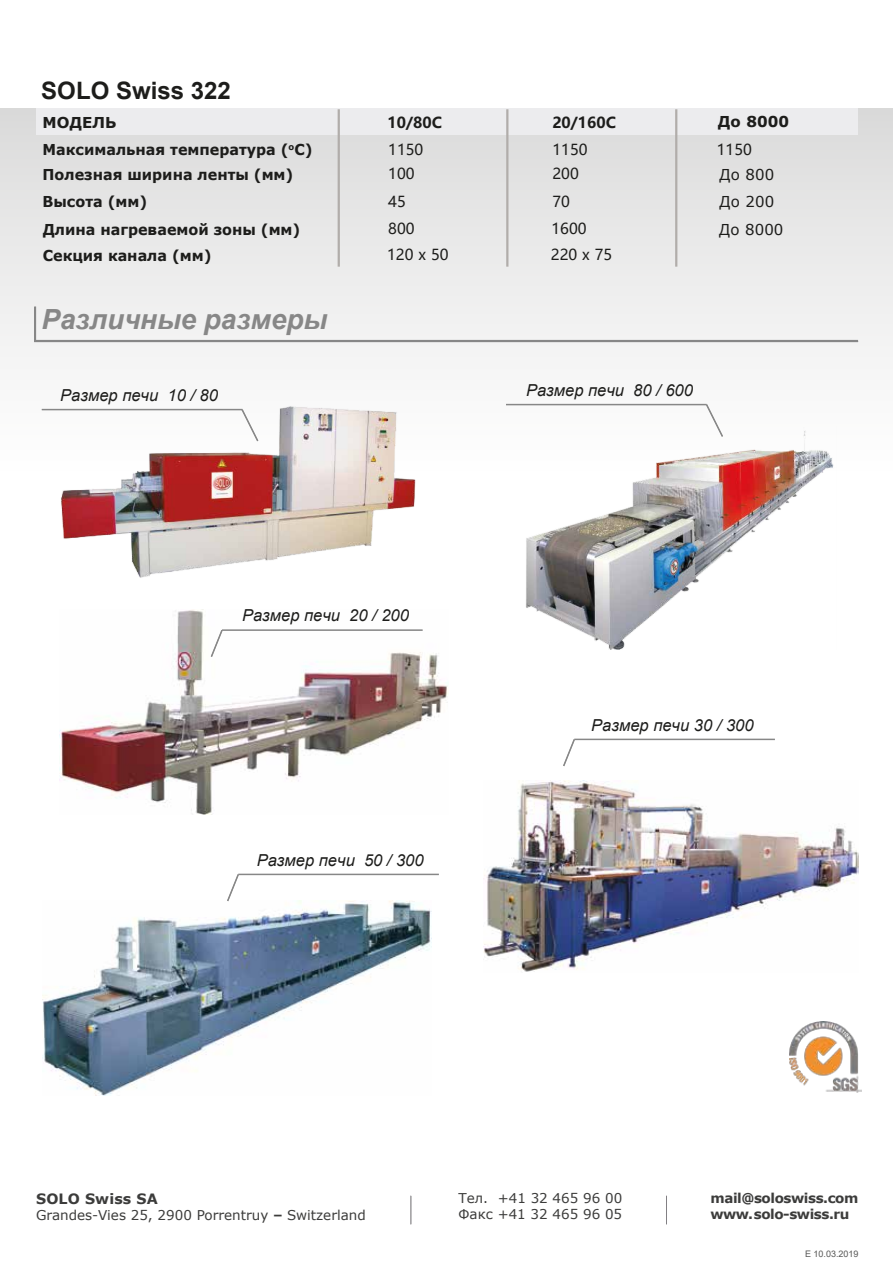
<style>
.page{position:relative;width:893px;height:1263px;background:#fff}
.page>*{position:absolute;margin:0;border:0;box-sizing:border-box;transform-origin:0 0}
.t1{font:italic 700 27.75px "Arial";color:#878787}
.t2{font:700 24px "Arial";color:#1d1d1b}
.t3{font:italic 16.5px "Arial";color:#1d1d1b}
.t4{font:700 15px/24.9px "Verdana";color:#1d1d1b;scale:.96 1}
.t5{font:15px "Microsoft Ya Hei UI";color:#1d1d1b}
.t6{font:15px "Verdana";color:#1d1d1b}
.t7{font:700 15px "Microsoft Ya Hei UI";color:#1d1d1b}
.t8{font:700 15px "Verdana";color:#1d1d1b}
.t9{font:700 14.25px "Verdana";letter-spacing:.01em;color:#3c3c3b}
.t10{font:13.5px/16.2px "Verdana";color:#3c3c3b}
.t11{font:700 13.5px/16.2px "Verdana";letter-spacing:-.03em;color:#3c3c3b}
.t12{font:9px "Arial";color:#575756}
.s1{font-weight:700}
</style>
<div class="page">
<div style="left:0;top:109px;width:893px;height:363px;background:linear-gradient(to bottom,#dbdbdb,#fff)"></div>
<img style="left:42px;top:900px;width:389px;height:196px">
<img style="left:59px;top:609px;width:389px;height:205px">
<img style="left:484px;top:780px;width:375px;height:192px">
<div style="left:36px;top:109px;width:822px;height:26px;background:#ececee"></div>
<hr style="left:34px;top:306px;width:2px;height:35px;background:#878787">
<hr style="left:34px;top:340px;width:824px;height:2px;background:#878787">
<hr style="left:42px;top:409px;width:200px;height:1px;background:#878787">
<hr style="left:506px;top:404px;width:201px;height:1px;background:#878787">
<svg style="left:704px;top:402px;width:20px;height:24px"></svg>
<hr style="left:222px;top:629px;width:201px;height:2px;background:#878787">
<svg style="left:209px;top:628px;width:15px;height:31px"></svg>
<hr style="left:238px;top:874px;width:201px;height:1px;background:#878787">
<svg style="left:226px;top:873px;width:14px;height:30px"></svg>
<hr style="left:574px;top:739px;width:201px;height:1px;background:#878787">
<svg style="left:563px;top:738px;width:13px;height:29px"></svg>
<hr style="left:338px;top:109px;width:2px;height:158px;background:#b1adaa">
<hr style="left:506px;top:109px;width:2px;height:158px;background:#b1adaa">
<hr style="left:675px;top:109px;width:2px;height:158px;background:#b1adaa">
<img style="left:59px;top:404px;width:357px;height:174px">
<img style="left:522px;top:426px;width:315px;height:224px">
<img style="left:789px;top:1022px;width:73px;height:70px">
<svg style="left:411px;top:1196px;width:1px;height:28px"></svg>
<svg style="left:666px;top:1196px;width:1px;height:28px"></svg>
<h2 class="t2" style="left:41px;top:74px;width:191px">SOLO Swiss 322</h2>
<p class="t8" style="left:718px;top:111px;width:73px">До 8000</p>
<p class="t7" style="left:388px;top:112px;width:56px">10/80C</p>
<p class="t7" style="left:552px;top:112px;width:65px">20/160C</p>
<p class="t5" style="left:388px;top:139px;width:37px">1150</p>
<p class="t5" style="left:552px;top:139px;width:37px">1150</p>
<p class="t5" style="left:717px;top:139px;width:37px">1150</p>
<p class="t5" style="left:388px;top:164px;width:28px">100</p>
<p class="t5" style="left:552px;top:164px;width:28px">200</p>
<p class="t5" style="left:388px;top:191px;width:19px">45</p>
<p class="t5" style="left:552px;top:191px;width:19px">70</p>
<p class="t5" style="left:388px;top:219px;width:28px">800</p>
<p class="t5" style="left:551px;top:218px;width:37px">1600</p>
<p class="t5" style="left:387px;top:244px;width:63px">120 x 50</p>
<p class="t5" style="left:551px;top:244px;width:63px">220 x 75</p>
<p class="t8" style="left:43px;top:112px;width:75px">МОДЕЛЬ</p>
<p class="t4" style="left:43px;top:137px;width:283px">Максимальная температура (<sup>о</sup>С)<br>Полезная ширина ленты (мм)</p>
<p class="t6" style="left:719px;top:164px;width:56px">До 800</p>
<p class="t4" style="left:43px;top:189px;width:111px">Высота (мм)</p>
<p class="t6" style="left:719px;top:192px;width:56px">До 200</p>
<p class="t4" style="left:43px;top:217px;width:270px">Длина нагреваемой зоны (мм)</p>
<p class="t6" style="left:719px;top:219px;width:66px">До 8000</p>
<p class="t4" style="left:43px;top:243px;width:177px">Секция канала (мм)</p>
<h1 class="t1" style="left:42px;top:301px;width:287px">Различные размеры</h1>
<p class="t3" style="left:60px;top:384px;width:159px">Размер печи 10 / 80</p>
<p class="t3" style="left:526px;top:379px;width:168px">Размер печи 80 / 600</p>
<p class="t3" style="left:242px;top:605px;width:168px">Размер печи 20 / 200</p>
<p class="t3" style="left:257px;top:849px;width:168px">Размер печи 50 / 300</p>
<p class="t3" style="left:591px;top:714px;width:164px">Размер печи 30 / 300</p>
<p class="t9" style="left:36px;top:1189px;width:123px">SOLO Swiss SA</p>
<p class="t10" style="left:36px;top:1207px;width:331px">Grandes-Vies 25, 2900 Porrentruy <span class="s1">–</span> Switzerland</p>
<p class="t10" style="left:459px;top:1189px;width:165px">Тел. +41 32 465 96 00<br>Факс +41 32 465 96 05</p>
<p class="t11" style="left:711px;top:1189px;width:149px">mail@soloswiss.com www.solo-swiss.ru</p>
<p class="t12" style="left:805px;top:1248px;width:55px">E 10.03.2019</p>
</div>
